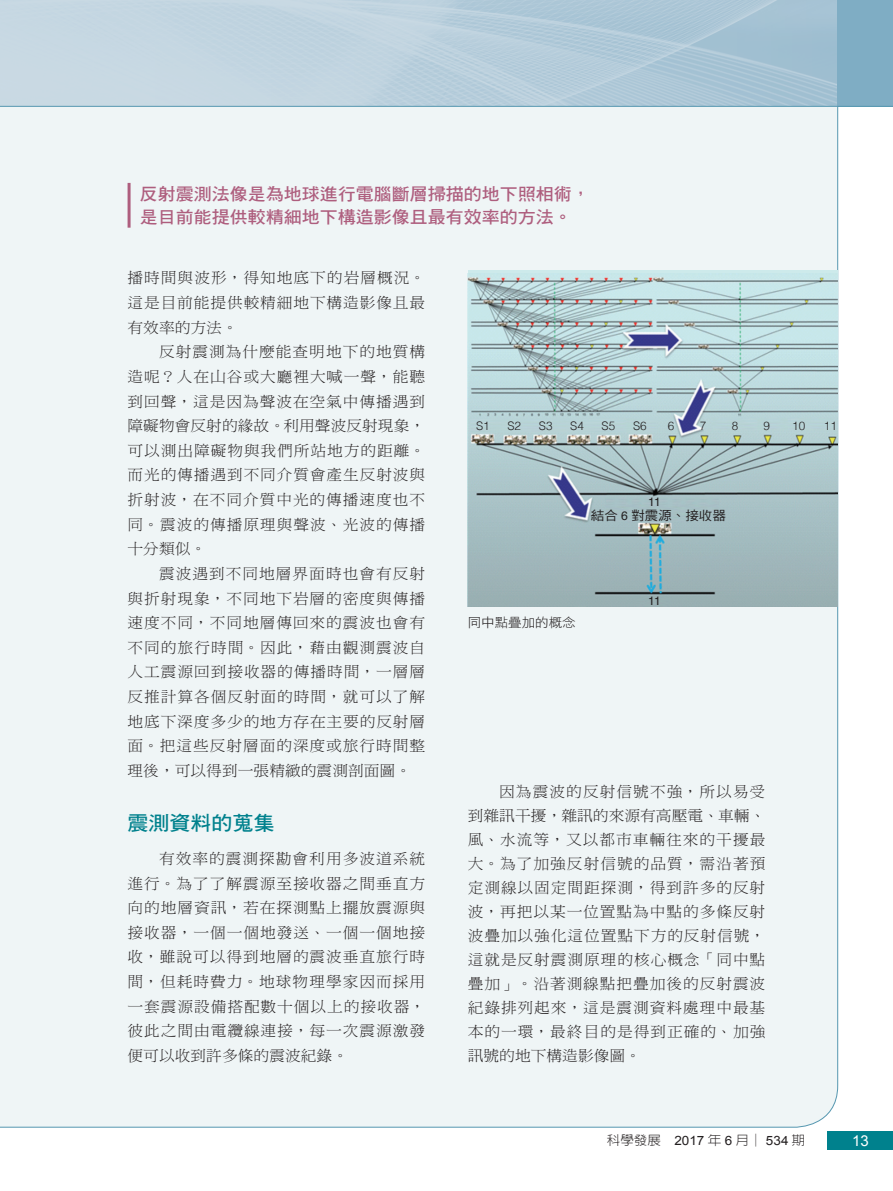
<style>
.page{position:relative;width:893px;height:1191px;background:#fff}
.page>*{position:absolute;margin:0;border:0;box-sizing:border-box;transform-origin:0 0}
.專題_內文大標{font:19.95px "DF Hei Std W7";color:#00818d;scale:1.05 1}
.專題_抽言{font:17.1px "DF Hei Std W7";color:#ae5e7e;scale:1.05 1}
.A_內文{font:15px/24.6px "DF Ming Std W3";letter-spacing:.055em;color:#231f20;text-align:justify;scale:1.05 1}
.t1{font:15px "Arial";color:#fff}
.t2{font:300 12.9px "AR New Hei B5";color:#231f20;scale:1.05 1}
.圖說{font:12.9px "DF Hei Std W5";color:#231f20;scale:1.05 1}
.圖說-2{font:12.9px "DF Hei Std W3";color:#231f20;scale:1.05 1}
.圖說-3{font:12.3px "Helvetica";color:#231f20}
.圖說-4{font:300 11.85px "Helvetica";color:#231f20}
.s1{font-family:"Helvetica";font-size:12.3px}
.s2{font-family:"Arial";font-weight:400}
</style>
<div class="page">
<div style="left:838px;top:0;width:55px;height:106px;background:#7fadc4"></div>
<div style="left:0;top:107px;width:838px;height:1021px;background:#eff5f6"></div>
<hr style="left:0;top:106px;width:893px;height:1px;background:#5597b0">
<div style="left:828px;top:1131px;width:65px;height:18px;background:#00818d"></div>
<hr style="left:128px;top:183px;width:3px;height:45px;background:#ae5e7e">
<img style="left:468px;top:273px;width:369px;height:334px">
<p class="專題_抽言" style="left:140px;top:185px;width:430px">反射震測法像是為地球進行電腦斷層掃描的地下照相術，</p>
<p class="專題_抽言" style="left:140px;top:207px;width:413px">是目前能提供較精細地下構造影像且最有效率的方法。</p>
<p class="A_內文" style="left:128px;top:265px;width:285px">播時間與波形，得知地底下的岩層概況。這是目前能提供較精細地下構造影像且最有效率的方法。</p>
<p class="A_內文" style="left:128px;top:339px;width:285px;text-indent:31px">反射震測為什麼能查明地下的地質構造呢？人在山谷或大廳裡大喊一聲，能聽到回聲，這是因為聲波在空氣中傳播遇到障礙物會反射的緣故。利用聲波反射現象，可以測出障礙物與我們所站地方的距離。而光的傳播遇到不同介質會產生反射波與折射波，在不同介質中光的傳播速度也不同。震波的傳播原理與聲波、光波的傳播十分類似。</p>
<p class="A_內文" style="left:128px;top:561px;width:285px;text-indent:31px">震波遇到不同地層界面時也會有反射與折射現象，不同地下岩層的密度與傳播速度不同，不同地層傳回來的震波也會有不同的旅行時間。因此，藉由觀測震波自人工震源回到接收器的傳播時間，一層層反推計算各個反射面的時間，就可以了解地底下深度多少的地方存在主要的反射層面。把這些反射層面的深度或旅行時間整理後，可以得到一張精緻的震測剖面圖。</p>
<p class="專題_內文大標" style="left:128px;top:812px;width:141px">震測資料的蒐集</p>
<p class="A_內文" style="left:128px;top:846px;width:285px;text-indent:31px">有效率的震測探勘會利用多波道系統進行。為了了解震源至接收器之間垂直方向的地層資訊，若在探測點上擺放震源與接收器，一個一個地發送、一個一個地接收，雖說可以得到地層的震波垂直旅行時間，但耗時費力。地球物理學家因而採用一套震源設備搭配數十個以上的接收器，彼此之間由電纜線連接，每一次震源激發便可以收到許多條的震波紀錄。</p>
<p class="圖說-4" style="left:476px;top:416px;width:15px">S1</p>
<p class="圖說-4" style="left:633px;top:416px;width:15px">S6</p>
<p class="圖說-4" style="left:668px;top:416px;width:8px">6</p>
<p class="圖說-4" style="left:700px;top:416px;width:8px">7</p>
<p class="圖說-4" style="left:732px;top:416px;width:8px">8</p>
<p class="圖說-4" style="left:764px;top:416px;width:8px">9</p>
<p class="圖說-4" style="left:792px;top:416px;width:15px">10</p>
<p class="圖說-4" style="left:824px;top:416px;width:15px">11</p>
<p class="圖說-4" style="left:507px;top:416px;width:15px">S2</p>
<p class="圖說-4" style="left:539px;top:416px;width:15px">S3</p>
<p class="圖說-4" style="left:570px;top:416px;width:15px">S4</p>
<p class="圖說-4" style="left:602px;top:416px;width:15px">S5</p>
<p class="圖說-3" style="left:648px;top:492px;width:14px">11</p>
<p class="圖說" style="left:591px;top:508px;width:130px">結合 <span class="s1">6</span> 對震源、接收器</p>
<p class="圖說-2" style="left:468px;top:615px;width:104px">同中點疊加的概念</p>
<p class="圖說-3" style="left:648px;top:591px;width:14px">11</p>
<p class="圖說-4" style="left:648px;top:590px;width:15px">11</p>
<p class="A_內文" style="left:468px;top:779px;width:285px;line-height:24px;text-indent:31px">因為震波的反射信號不強，所以易受到雜訊干擾，雜訊的來源有高壓電、車輛、風、水流等，又以都市車輛往來的干擾最大。為了加強反射信號的品質，需沿著預定測線以固定間距探測，得到許多的反射波，再把以某一位置點為中點的多條反射波疊加以強化這位置點下方的反射信號，這就是反射震測原理的核心概念「同中點疊加」。沿著測線點把疊加後的反射震波紀錄排列起來，這是震測資料處理中最基本的一環，最終目的是得到正確的、加強訊號的地下構造影像圖。</p>
<p class="t2" style="left:607px;top:1134px;width:190px">科學發展 <span class="s2">2017</span> 年 <span class="s2">6</span> 月│ <span class="s2">534</span> 期</p>
<p class="t1" style="left:852px;top:1131px;width:18px">13</p>
</div>
